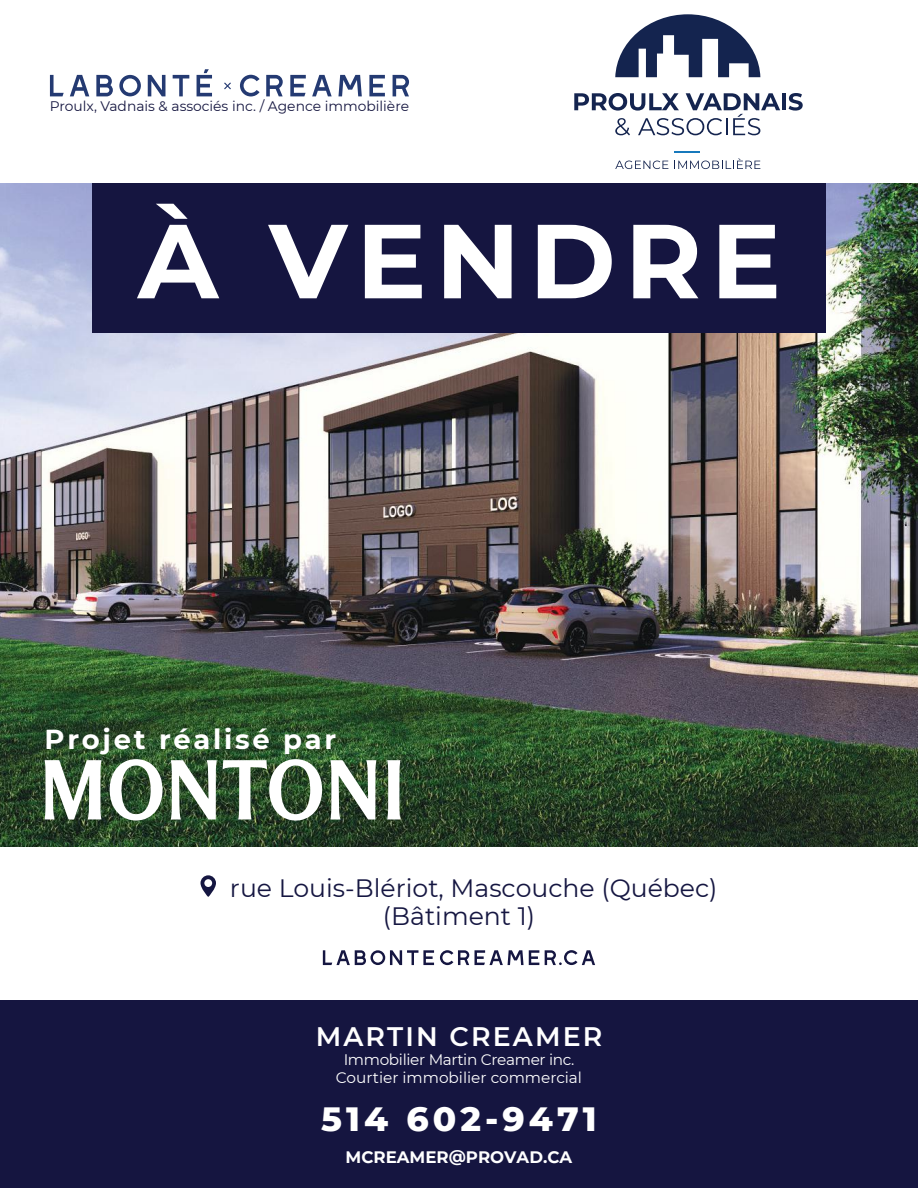
<style>
.page{position:relative;width:918px;height:1188px;background:#fff}
.page>*{position:absolute;margin:0;border:0;box-sizing:border-box;transform-origin:0 0}
.t1{font:700 105px "Montserrat";letter-spacing:.085em;color:#fff}
.t2{font:800 34.35px "Montserrat";letter-spacing:.12em;color:#fff}
.t3{font:700 27.45px "Montserrat";letter-spacing:.1em;color:#fff}
.t4{font:600 26.7px "Montserrat";letter-spacing:.08em;color:#fff}
.t5{font:25.2px/28px "Montserrat";color:#151641}
.t6{font:700 16.65px "Montserrat";color:#fff}
.t7{font:15.3px "Montserrat";letter-spacing:-.015em;color:#fff}
.t8{font:13.8px "Montserrat";color:#151640}
</style>
<div class="page">
<div style="left:0;top:1000px;width:918px;height:188px;background:#151540"></div>
<img style="left:0;top:183px;width:918px;height:664px">
<div style="left:92px;top:183px;width:734px;height:150px;background:#151540"></div>
<svg style="left:201px;top:875px;width:15px;height:22px"></svg>
<svg style="left:323px;top:950px;width:111px;height:15px"></svg>
<svg style="left:440px;top:950px;width:29px;height:15px"></svg>
<svg style="left:475px;top:950px;width:64px;height:15px"></svg>
<svg style="left:545px;top:950px;width:50px;height:15px"></svg>
<svg style="left:240px;top:75px;width:20px;height:21px"></svg>
<svg style="left:266px;top:75px;width:17px;height:21px"></svg>
<svg style="left:290px;top:75px;width:16px;height:21px"></svg>
<svg style="left:369px;top:75px;width:16px;height:21px"></svg>
<svg style="left:312px;top:75px;width:20px;height:21px"></svg>
<svg style="left:338px;top:75px;width:24px;height:21px"></svg>
<svg style="left:393px;top:75px;width:16px;height:21px"></svg>
<svg style="left:50px;top:75px;width:14px;height:21px"></svg>
<svg style="left:70px;top:75px;width:19px;height:21px"></svg>
<svg style="left:96px;top:75px;width:17px;height:21px"></svg>
<svg style="left:119px;top:75px;width:22px;height:21px"></svg>
<svg style="left:148px;top:75px;width:17px;height:21px"></svg>
<svg style="left:173px;top:75px;width:16px;height:21px"></svg>
<svg style="left:197px;top:69px;width:15px;height:27px"></svg>
<svg style="left:224px;top:82px;width:7px;height:7px"></svg>
<svg style="left:615px;top:161px;width:53px;height:8px"></svg>
<svg style="left:674px;top:158px;width:86px;height:11px"></svg>
<hr style="left:674px;top:151px;width:26px;height:2px;background:#1779bc">
<svg style="left:615px;top:14px;width:145px;height:63px"></svg>
<hr style="left:782px;top:93px;width:4px;height:17px;background:#14244f">
<svg style="left:789px;top:93px;width:14px;height:18px"></svg>
<svg style="left:574px;top:93px;width:206px;height:42px"></svg>
<svg style="left:109px;top:759px;width:54px;height:62px"></svg>
<svg style="left:45px;top:760px;width:56px;height:60px"></svg>
<svg style="left:171px;top:760px;width:46px;height:60px"></svg>
<svg style="left:330px;top:760px;width:46px;height:60px"></svg>
<svg style="left:223px;top:759px;width:99px;height:62px"></svg>
<svg style="left:387px;top:760px;width:14px;height:59px"></svg>
<p class="t8" style="left:50px;top:96px;width:361px">Proulx, Vadnais &amp; associés inc. / Agence immobilière</p>
<h1 class="t1" style="left:138px;top:185px;width:645px">À VENDRE</h1>
<h3 class="t3" style="left:45px;top:720px;width:293px">Projet réalisé par</h3>
<h3 class="t5" style="left:383px;top:873px;width:336px;text-indent:-153px">rue Louis-Blériot, Mascouche (Québec) (Bâtiment 1)</h3>
<h3 class="t4" style="left:316px;top:1018px;width:288px">MARTIN CREAMER</h3>
<p class="t7" style="left:336px;top:1068px;width:248px">Courtier immobilier commercial</p>
<p class="t7" style="left:344px;top:1049px;width:232px">Immobilier Martin Creamer inc.</p>
<h2 class="t2" style="left:321px;top:1093px;width:277px">514 602-9471</h2>
<p class="t6" style="left:346px;top:1145px;width:228px">MCREAMER@PROVAD.CA</p>
</div>
